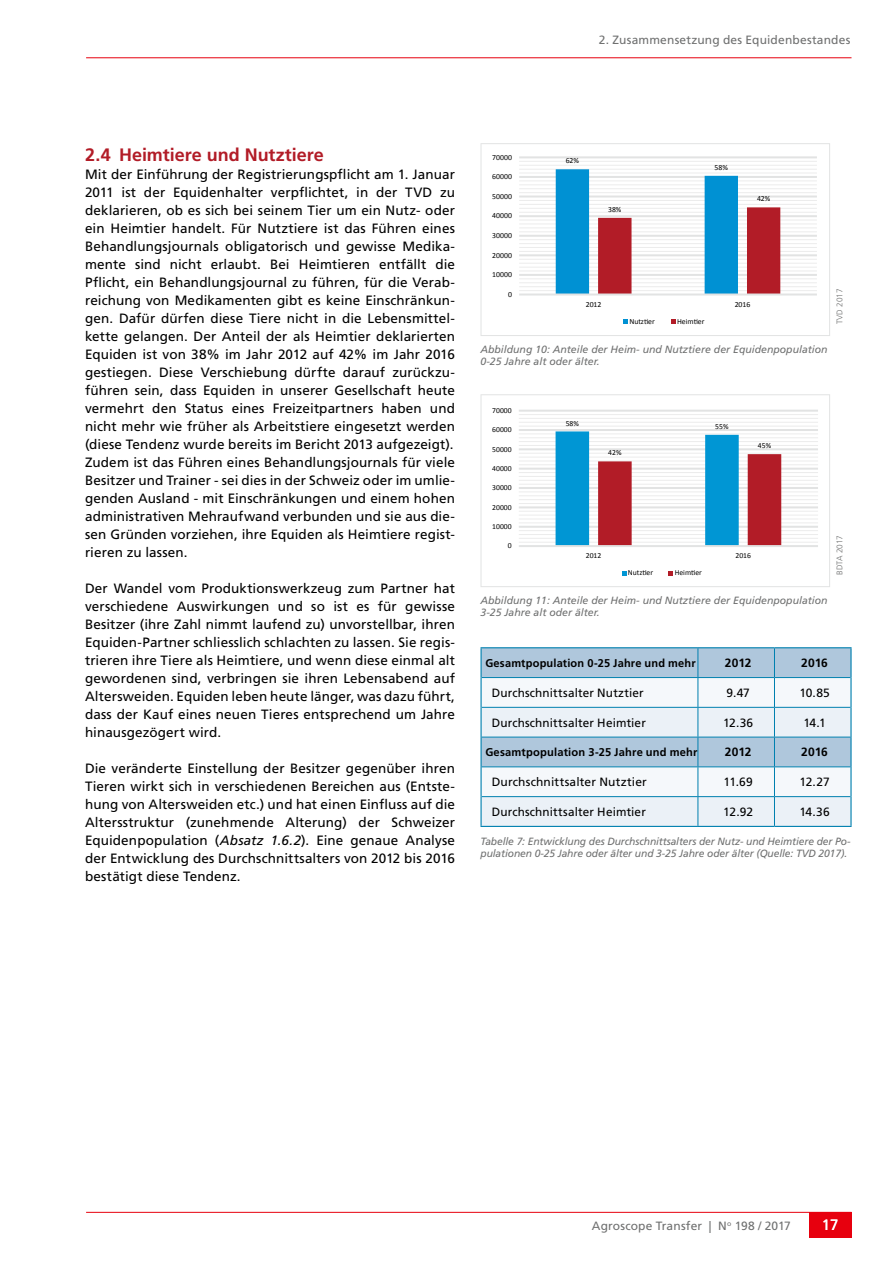
<style>
.page{position:relative;width:893px;height:1263px;background:#fff}
.page>*{position:absolute;margin:0;border:0;box-sizing:border-box;transform-origin:0 0}
.t1{font:700 18px "Frutiger LT Std";color:#b21c27}
.t2{font:15px "Frutiger LT Std";color:#fff}
.t3{font:13.5px/18px "Frutiger LT Std";letter-spacing:.01em;color:#000;text-align:justify}
.t4{font:12px "Frutiger LT Std";letter-spacing:.015em;color:#000}
.t5{font:12px "Frutiger LT Std";letter-spacing:.015em;color:#6f7070}
.t6{font:700 12px "Frutiger LT Std";color:#000}
.t7{font:700 11.25px "Frutiger LT Std";letter-spacing:.015em;color:#000}
.t8{font:italic 10.5px/12px "Frutiger LT Std";color:#6f7070}
.t9{font:300 8.25px "Frutiger LT Std";color:#6f7070}
.t10{font:7.8px "Calibri";color:#000}
.t11{font:7.65px "Calibri";color:#000}
.s1{font-style:italic}
</style>
<div class="page">
<hr style="left:86px;top:1212px;width:765px;height:1px;background:#e7000e">
<div style="left:809px;top:1212px;width:42px;height:25px;background:#e7000e"></div>
<hr style="left:86px;top:57px;width:765px;height:1px;background:#e7000e">
<svg style="left:480px;top:143px;width:350px;height:193px"></svg>
<svg style="left:480px;top:394px;width:350px;height:193px"></svg>
<hr style="left:480px;top:647px;width:218px;height:1px;background:#0080af">
<hr style="left:480px;top:648px;width:2px;height:29px;background:#0080af">
<hr style="left:698px;top:647px;width:76px;height:1px;background:#0080af">
<hr style="left:774px;top:647px;width:78px;height:1px;background:#0080af">
<hr style="left:850px;top:648px;width:2px;height:29px;background:#0080af">
<hr style="left:480px;top:677px;width:2px;height:30px;background:#0080af">
<hr style="left:850px;top:677px;width:2px;height:30px;background:#0080af">
<hr style="left:480px;top:707px;width:2px;height:30px;background:#0080af">
<hr style="left:850px;top:707px;width:2px;height:30px;background:#0080af">
<hr style="left:480px;top:737px;width:2px;height:30px;background:#0080af">
<hr style="left:850px;top:737px;width:2px;height:30px;background:#0080af">
<hr style="left:480px;top:767px;width:2px;height:30px;background:#0080af">
<hr style="left:850px;top:767px;width:2px;height:30px;background:#0080af">
<hr style="left:480px;top:797px;width:2px;height:29px;background:#0080af">
<hr style="left:850px;top:797px;width:2px;height:29px;background:#0080af">
<hr style="left:480px;top:826px;width:218px;height:1px;background:#0080af">
<hr style="left:698px;top:826px;width:76px;height:1px;background:#0080af">
<hr style="left:774px;top:826px;width:78px;height:1px;background:#0080af">
<svg style="left:481px;top:648px;width:370px;height:178px"></svg>
<p class="t5" style="left:599px;top:33px;width:253px">2. Zusammensetzung des Equidenbestandes</p>
<h1 class="t1" style="left:85px;top:144px;width:240px">2.4 Heimtiere und Nutztiere</h1>
<p class="t3" style="left:85px;top:166px;width:371px">Mit der Einführung der Registrierungspflicht am 1. Januar 2011 ist der Equidenhalter verpflichtet, in der TVD zu deklarieren, ob es sich bei seinem Tier um ein Nutz- oder ein Heimtier handelt. Für Nutztiere ist das Führen eines Behandlungsjournals obligatorisch und gewisse Medika&shy;mente sind nicht erlaubt. Bei Heimtieren entfällt die Pflicht, ein Behandlungsjournal zu führen, für die Verab&shy;reichung von Medikamenten gibt es keine Einschränkun&shy;gen. Dafür dürfen diese Tiere nicht in die Lebensmittel&shy;kette gelangen. Der Anteil der als Heimtier deklarierten Equiden ist von 38% im Jahr 2012 auf 42% im Jahr 2016 gestiegen. Diese Verschiebung dürfte darauf zurückzu&shy;führen sein, dass Equiden in unserer Gesellschaft heute vermehrt den Status eines Freizeitpartners haben und nicht mehr wie früher als Arbeitstiere eingesetzt werden (diese Tendenz wurde bereits im Bericht 2013 aufgezeigt).<br>Zudem ist das Führen eines Behandlungsjournals für viele Besitzer und Trainer - sei dies in der Schweiz oder im umlie&shy;genden Ausland - mit Einschränkungen und einem hohen administrativen Mehraufwand verbunden und sie aus die&shy;sen Gründen vorziehen, ihre Equiden als Heimtiere regist&shy;rieren zu lassen.</p>
<p class="t3" style="left:85px;top:579px;width:371px">Der Wandel vom Produktionswerkzeug zum Partner hat verschiedene Auswirkungen und so ist es für gewisse Besitzer (ihre Zahl nimmt laufend zu) unvorstellbar, ihren Equiden-Partner schliesslich schlachten zu lassen. Sie regis&shy;trieren ihre Tiere als Heimtiere, und wenn diese einmal alt gewordenen sind, verbringen sie ihren Lebensabend auf Altersweiden. Equiden leben heute länger, was dazu führt, dass der Kauf eines neuen Tieres entsprechend um Jahre hinausgezögert wird.</p>
<p class="t3" style="left:85px;top:759px;width:371px">Die veränderte Einstellung der Besitzer gegenüber ihren Tieren wirkt sich in verschiedenen Bereichen aus (Entste&shy;hung von Altersweiden etc.) und hat einen Einfluss auf die Altersstruktur (zunehmende Alterung) der Schweizer Equidenpopulation (<span class="s1">Absatz 1.6.2</span>). Eine genaue Analyse der Entwicklung des Durchschnittsalters von 2012 bis 2016 bestätigt diese Tendenz.</p>
<p class="t10" style="left:492px;top:152px;width:21px">70000</p>
<p class="t10" style="left:492px;top:172px;width:21px">60000</p>
<p class="t10" style="left:492px;top:191px;width:21px">50000</p>
<p class="t10" style="left:492px;top:211px;width:21px">40000</p>
<p class="t10" style="left:492px;top:231px;width:21px">30000</p>
<p class="t10" style="left:492px;top:250px;width:21px">20000</p>
<p class="t10" style="left:492px;top:270px;width:21px">10000</p>
<p class="t10" style="left:508px;top:289px;width:5px">0</p>
<p class="t10" style="left:566px;top:156px;width:15px">62%</p>
<p class="t10" style="left:608px;top:205px;width:15px">38%</p>
<p class="t10" style="left:715px;top:162px;width:15px">58%</p>
<p class="t10" style="left:757px;top:194px;width:15px">42%</p>
<p class="t10" style="left:586px;top:299px;width:17px">2012</p>
<p class="t10" style="left:735px;top:299px;width:17px">2016</p>
<p class="t10" style="left:629px;top:317px;width:27px">Nutztier</p>
<p class="t10" style="left:677px;top:317px;width:29px">Heimtier</p>
<p class="t8" style="left:480px;top:343px;width:349px">Abbildung 10: Anteile der Heim- und Nutztiere der Equidenpopulation<br>0-25 Jahre alt oder älter.</p>
<p class="t9" style="left:835px;top:324px;width:37px;rotate:-90deg">TVD 2017</p>
<p class="t11" style="left:492px;top:405px;width:21px">70000</p>
<p class="t11" style="left:492px;top:425px;width:21px">60000</p>
<p class="t11" style="left:492px;top:444px;width:21px">50000</p>
<p class="t11" style="left:492px;top:464px;width:21px">40000</p>
<p class="t11" style="left:492px;top:483px;width:21px">30000</p>
<p class="t11" style="left:492px;top:502px;width:21px">20000</p>
<p class="t11" style="left:492px;top:522px;width:21px">10000</p>
<p class="t11" style="left:508px;top:541px;width:5px">0</p>
<p class="t11" style="left:566px;top:418px;width:15px">58%</p>
<p class="t11" style="left:608px;top:448px;width:15px">42%</p>
<p class="t11" style="left:715px;top:422px;width:15px">55%</p>
<p class="t11" style="left:758px;top:441px;width:15px">45%</p>
<p class="t11" style="left:586px;top:551px;width:17px">2012</p>
<p class="t11" style="left:735px;top:551px;width:17px">2016</p>
<p class="t11" style="left:628px;top:568px;width:27px">Nutztier</p>
<p class="t11" style="left:675px;top:568px;width:29px">Heimtier</p>
<p class="t8" style="left:480px;top:594px;width:349px">Abbildung 11: Anteile der Heim- und Nutztiere der Equidenpopulation<br>3-25 Jahre alt oder älter.</p>
<p class="t9" style="left:835px;top:575px;width:41px;rotate:-90deg">BDTA 2017</p>
<p class="t7" style="left:485px;top:656px;width:212px">Gesamtpopulation 0-25 Jahre und mehr</p>
<p class="t6" style="left:725px;top:656px;width:28px">2012</p>
<p class="t6" style="left:801px;top:656px;width:28px">2016</p>
<p class="t4" style="left:492px;top:686px;width:154px">Durchschnittsalter Nutztier</p>
<p class="t4" style="left:726px;top:686px;width:25px">9.47</p>
<p class="t4" style="left:799px;top:686px;width:32px">10.85</p>
<p class="t4" style="left:492px;top:715px;width:156px">Durchschnittsalter Heimtier</p>
<p class="t4" style="left:723px;top:715px;width:32px">12.36</p>
<p class="t4" style="left:803px;top:715px;width:24px">14.1</p>
<p class="t7" style="left:485px;top:746px;width:214px">Gesamtpopulation 3-25 Jahre und mehr</p>
<p class="t6" style="left:725px;top:745px;width:28px">2012</p>
<p class="t6" style="left:801px;top:745px;width:28px">2016</p>
<p class="t4" style="left:492px;top:775px;width:157px">Durchschnittsalter Nutztier</p>
<p class="t4" style="left:724px;top:775px;width:31px">11.69</p>
<p class="t4" style="left:799px;top:775px;width:32px">12.27</p>
<p class="t4" style="left:492px;top:805px;width:156px">Durchschnittsalter Heimtier</p>
<p class="t4" style="left:723px;top:805px;width:31px">12.92</p>
<p class="t4" style="left:799px;top:805px;width:32px">14.36</p>
<p class="t8" style="left:480px;top:836px;width:371px">Tabelle 7: Entwicklung des Durchschnittsalters der Nutz- und Heimtiere der Po&shy;pulationen 0-25 Jahre oder älter und 3-25 Jahre oder älter (Quelle: TVD 2017).</p>
<p class="t5" style="left:592px;top:1218px;width:200px">Agroscope Transfer | N<sup>o</sup> 198 / 2017</p>
<p class="t2" style="left:822px;top:1215px;width:18px">17</p>
</div>
